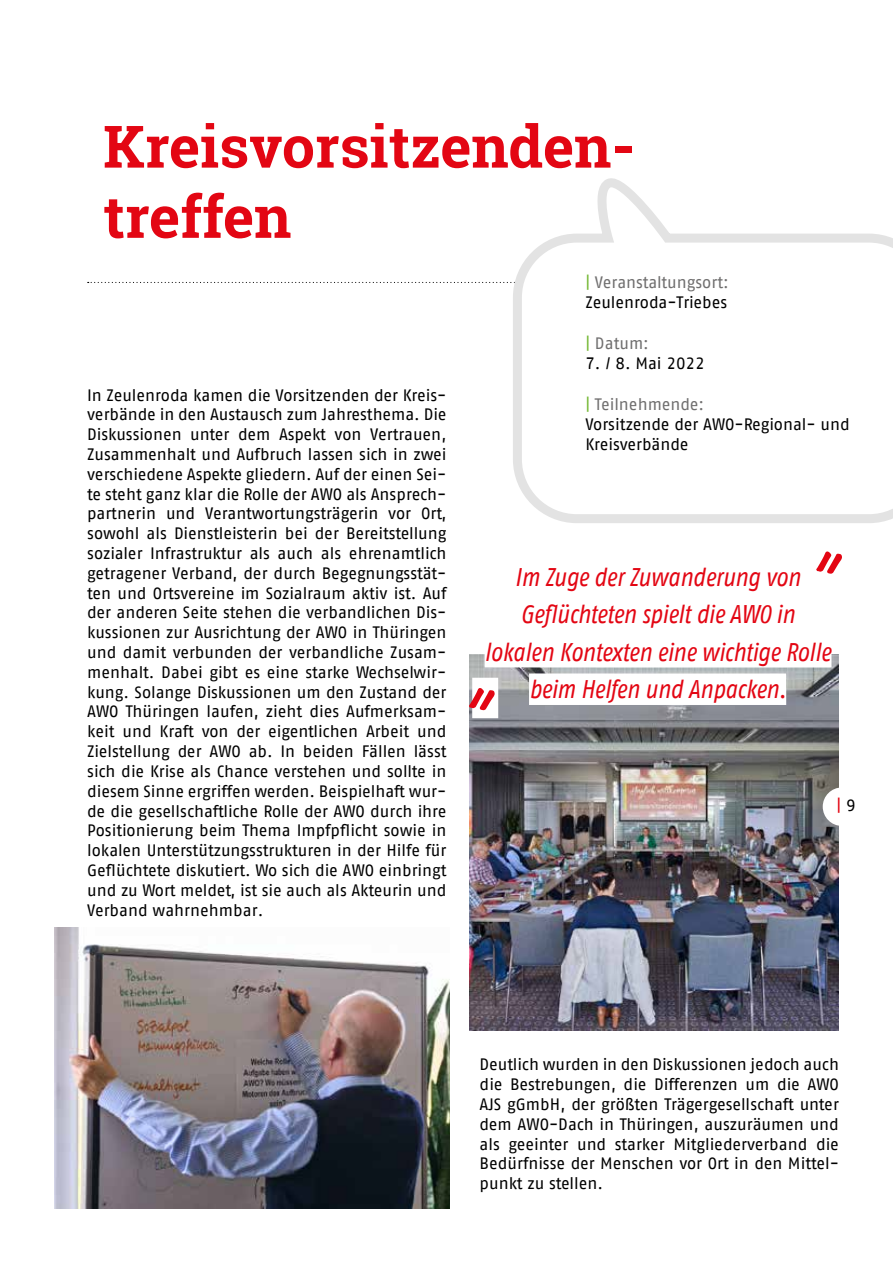
<style>
.page{position:relative;width:893px;height:1263px;background:#fff}
.page>*{position:absolute;margin:0;border:0;box-sizing:border-box;transform-origin:0 0}
.t1{font:76.5px "Market";color:#e30613}
.t2{font:700 58.5px/70.2px "Roboto Slab";color:#e30613}
.t3{font:italic 25.5px/37.5px "AWO Fago Cond";color:#e30613;text-align:center}
.t4{font:16.5px/19.8px "AWO Fago Office";color:#000;text-align:justify}
.t5{font:16.5px/19.8px "AWO Fago Office";color:#706f6f}
.t6{font:16.5px "AWO Fago Office";color:#e30613}
.s1{color:#76b837}
.s2{color:#000}
.s3{color:#706f6f}
</style>
<div class="page">
<img style="left:469px;top:654px;width:370px;height:376px">
<img style="left:54px;top:927px;width:396px;height:281px">
<svg style="left:88px;top:282px;width:420px;height:1px"></svg>
<svg style="left:510px;top:178px;width:383px;height:345px"></svg>
<div style="left:485px;top:636px;width:346px;height:31px;background:#fff"></div>
<div style="left:529px;top:673px;width:257px;height:32px;background:#fff"></div>
<div style="left:472px;top:678px;width:26px;height:40px;background:#fff"></div>
<div style="left:823px;top:787px;width:38px;height:39px;background:#fff;border-radius:50%"></div>
<h2 class="t2" style="left:103px;top:111px;width:533px">Kreisvorsitzenden&shy;treffen</h2>
<p class="t4" style="left:87px;top:385px;width:361px">In Zeulenroda kamen die Vorsitzenden der Kreis&shy;verbände in den Austausch zum Jahresthema. Die Diskussionen unter dem Aspekt von Vertrauen, Zusammenhalt und Aufbruch lassen sich in zwei verschiedene Aspekte gliedern. Auf der einen Sei&shy;te steht ganz klar die Rolle der AWO als Ansprech&shy;partnerin und Verantwortungsträgerin vor Ort, sowohl als Dienstleisterin bei der Bereitstellung sozialer Infrastruktur als auch als ehrenamtlich getragener Verband, der durch Begegnungsstät&shy;ten und Ortsvereine im Sozialraum aktiv ist. Auf der anderen Seite stehen die verbandlichen Dis&shy;kussionen zur Ausrichtung der AWO in Thüringen und damit verbunden der verbandliche Zusam&shy;menhalt. Dabei gibt es eine starke Wechselwir&shy;kung. Solange Diskussionen um den Zustand der AWO Thüringen laufen, zieht dies Aufmerksam&shy;keit und Kraft von der eigentlichen Arbeit und Zielstellung der AWO ab. In beiden Fällen lässt sich die Krise als Chance verstehen und sollte in diesem Sinne ergriffen werden. Beispielhaft wur&shy;de die gesellschaftliche Rolle der AWO durch ihre Positionierung beim Thema Impfpflicht sowie in lokalen Unterstützungsstrukturen in der Hilfe für Geflüchtete diskutiert. Wo sich die AWO einbringt und zu Wort meldet, ist sie auch als Akteurin und Verband wahrnehmbar.</p>
<p class="t5" style="left:585px;top:273px;width:145px"><span class="s1">|</span> Veranstaltungsort:<br><span class="s2">Zeulenroda-Triebes</span></p>
<p class="t5" style="left:585px;top:333px;width:65px"><span class="s1">|</span> Datum:</p>
<p class="t4" style="left:585px;top:353px;width:121px">7. / 8. Mai 2022</p>
<p class="t4" style="left:585px;top:394px;width:266px;text-align:left"><span class="s1">|</span> <span class="s3">Teilnehmende:<br></span>Vorsitzende der AWO-Regional- und<br>Kreisverbände</p>
<h1 class="t1" style="left:806px;top:533px;width:28px">“</h1>
<h3 class="t3" style="left:485px;top:558px;width:348px">Im Zuge der Zuwanderung von<br>Geflüchteten spielt die AWO in lokalen Kontexten eine wichtige Rolle</h3>
<h1 class="t1" style="left:472px;top:628px;width:28px">„</h1>
<h3 class="t3" style="left:529px;top:670px;width:259px">beim Helfen und Anpacken.</h3>
<p class="t6" style="left:837px;top:796px;width:21px">| <span class="s2">9</span></p>
<p class="t4" style="left:480px;top:1054px;width:361px">Deutlich wurden in den Diskussionen jedoch auch die Bestrebungen, die Differenzen um die AWO AJS gGmbH, der größten Trägergesellschaft unter dem AWO-Dach in Thüringen, auszuräumen und als geeinter und starker Mitgliederverband die Bedürfnisse der Menschen vor Ort in den Mittel&shy;punkt zu stellen.</p>
</div>
